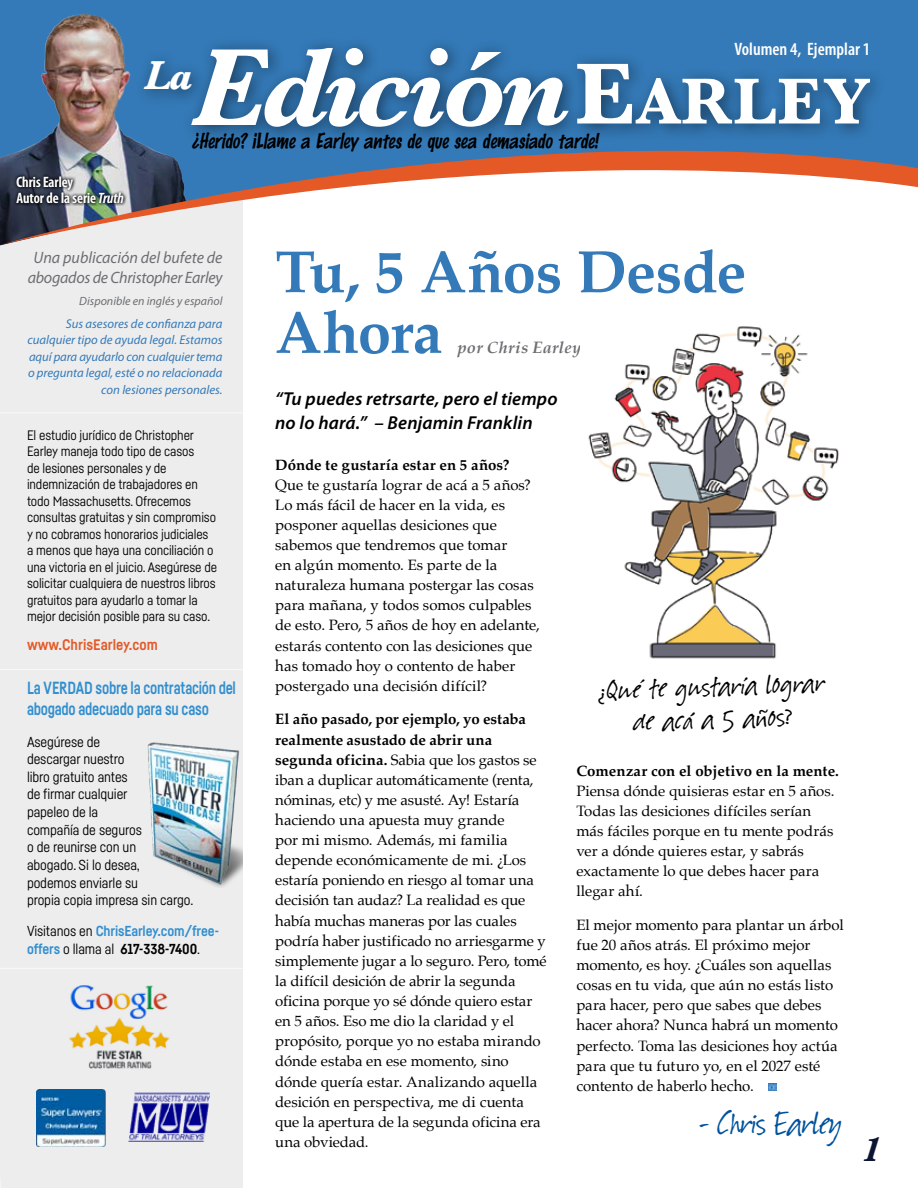
<style>
.page{position:relative;width:918px;height:1188px;background:#fff}
.page>*{position:absolute;margin:0;border:0;box-sizing:border-box;transform-origin:0 0}
.t1{font:italic 700 114px "Baskerville";letter-spacing:-.045em;color:#fff}
.t2{font:700 60px/60.6px "Palatino";letter-spacing:-.015em;color:#347ab8}
.t3{font:italic 700 42px "Baskerville";color:#fff}
.t4{font:39px "Suomi Hand Script";letter-spacing:-.005em;color:#00529c}
.t5{font:italic 700 35.25px "Baskerville";color:#0b1432}
.t6{font:33px/32.4px "Suomi Hand Script";color:#000;text-align:center}
.t7{font:italic 20.55px "DS Marker Felt";color:#000;scale:.93 1}
.t8{font:italic 600 18.75px/24.6px "Myriad Pro";letter-spacing:.01em;color:#000}
.t9{font:600 condensed 18px "Myriad Pro";color:#fff}
.t10{font:700 17.4px/21px "Fabrikat";letter-spacing:-.02em;color:#328fce;scale:.86 1}
.t11{font:italic 16.5px/19.8px "Myriad Pro";letter-spacing:-.015em;color:#6d6e71;text-align:center}
.t12{font:italic 700 16.5px "Palatino";letter-spacing:.015em;color:#6d6e71}
.t13{font:15px/20.1px "Palatino";color:#000}
.t14{font:700 15px "Palatino";letter-spacing:.005em;color:#000}
.t15{font:600 condensed 15px/16.5px "Myriad Pro";color:#fff}
.t16{font:700 15px "Fabrikat";color:#e45926}
.t17{font:14.25px/17.7px "Fabrikat";letter-spacing:-.01em;color:#000}
.t18{font:700 14.25px/17.7px "Fabrikat";letter-spacing:-.01em;color:#328fce}
.t19{font:13.5px/16.5px "Fabrikat";letter-spacing:-.01em;color:#000}
.t20{font:italic 12.75px/16.5px "Myriad Pro";color:#347ab8;text-align:right}
.t21{font:italic 12px "Myriad Pro";color:#6d6e71}
.s1{font-style:normal;font-size:90px}
.s2{font-style:normal;font-size:67.5px}
.s3{font-style:italic}
.s4{font-weight:400;color:#000}
.s5{color:#000}
.s6{font-weight:700}
</style>
<div class="page">
<div style="left:0;top:245px;width:243px;height:943px;background:#ededee"></div>
<div style="left:0;top:0;width:918px;height:93px;background:#347ab8"></div>
<hr style="left:0;top:412px;width:246px;height:1px;background:#fff">
<hr style="left:0;top:968px;width:245px;height:1px;background:#fff">
<hr style="left:0;top:669px;width:245px;height:1px;background:#fff">
<img style="left:0;top:13px;width:203px;height:80px">
<svg style="left:0;top:93px;width:918px;height:152px"></svg>
<img style="left:39px;top:961px;width:163px;height:131px">
<img style="left:128px;top:1093px;width:81px;height:48px">
<img style="left:36px;top:1089px;width:70px;height:58px">
<img style="left:13px;top:174px;width:114px;height:32px">
<div style="left:134px;top:36px;width:753px;height:109px;background:#000;opacity:.5"></div>
<img style="left:0;top:594px;width:1px;height:594px">
<img style="left:142px;top:739px;width:101px;height:149px">
<svg style="left:769px;top:1084px;width:7px;height:7px"></svg>
<img style="left:588px;top:326px;width:251px;height:333px">
<p class="t9" style="left:735px;top:39px;width:137px">Volumen 4, Ejemplar 1</p>
<h1 class="t1" style="left:191px;top:9px;width:681px">Edición<span class="s1">E</span><span class="s2">ARLEY</span></h1>
<h3 class="t3" style="left:144px;top:46px;width:50px">La</h3>
<p class="t15" style="left:17px;top:174px;width:109px">Chris Earley<br>Autor de la serie <span class="s3">Truth</span></p>
<h3 class="t7" style="left:192px;top:128px;width:443px">¿Herido? ¡Llame a Earley antes de que sea demasiado tarde!</h3>
<p class="t11" style="left:28px;top:247px;width:196px">Una publicación del bufete de abogados de Christopher Earley</p>
<p class="t21" style="left:79px;top:294px;width:145px">Disponible en inglés y español</p>
<p class="t20" style="left:27px;top:315px;width:197px">Sus asesores de confianza para cualquier tipo de ayuda legal. Estamos aquí para ayudarlo con cualquier tema o pregunta legal, esté o no relacionada con lesiones personales.</p>
<p class="t19" style="left:27px;top:426px;width:192px">El estudio jurídico de Christopher Earley maneja todo tipo de casos<br>de lesiones personales y de indemnización de trabajadores en todo Massachusetts. Ofrecemos consultas gratuitas y sin compromiso y no cobramos honorarios judiciales a menos que haya una conciliación o una victoria en el juicio. Asegúrese de solicitar cualquiera de nuestros libros gratuitos para ayudarlo a tomar la mejor decisión posible para su caso.</p>
<p class="t16" style="left:27px;top:636px;width:132px">www.ChrisEarley.com</p>
<p class="t10" style="left:27px;top:677px;width:245px">La VERDAD sobre la contratación del abogado adecuado para su caso</p>
<p class="t17" style="left:27px;top:732px;width:168px">Asegúrese de<br>descargar nuestro<br>libro gratuito antes<br>de firmar cualquier<br>papeleo de la<br>compañía de seguros<br>o de reunirse con un<br>abogado. Si lo desea,<br>podemos enviarle su<br>propia copia impresa sin cargo.</p>
<p class="t18" style="left:27px;top:922px;width:194px"><span class="s4">Visitanos en</span> ChrisEarley.com/free&shy;offers <span class="s4">o llama al</span> <span class="s5">617-338-7400</span><span class="s4">.</span></p>
<h2 class="t2" style="left:275px;top:240px;width:472px">Tu, 5 Años Desde<br>Ahora</h2>
<p class="t12" style="left:458px;top:334px;width:125px">por Chris Earley</p>
<p class="t8" style="left:275px;top:386px;width:284px">“Tu puedes retrsarte, pero el tiempo no lo hará.” – Benjamin Franklin</p>
<p class="t14" style="left:275px;top:452px;width:236px">Dónde te gustaría estar en 5 años?</p>
<p class="t13" style="left:275px;top:474px;width:266px">Que te gustaría lograr de acá a 5 años?<br>Lo más fácil de hacer en la vida, es posponer aquellas desiciones que sabemos que tendremos que tomar<br>en algún momento. Es parte de la naturaleza humana postergar las cosas para mañana, y todos somos culpables de esto. Pero, 5 años de hoy en adelante, estarás contento con las desiciones que has tomado hoy o contento de haber postergado una decisión difícil?</p>
<p class="t13" style="left:275px;top:709px;width:273px"><span class="s6">El año pasado, por ejemplo, yo estaba realmente asustado de abrir una segunda oficina.</span> Sabia que los gastos se iban a duplicar automáticamente (renta, nóminas, etc) y me asusté. Ay! Estaría haciendo una apuesta muy grande<br>por mi mismo. Además, mi familia depende económicamente de mi. ¿Los estaría poniendo en riesgo al tomar una decisión tan audaz? La realidad es que había muchas maneras por las cuales podría haber justificado no arriesgarme y simplemente jugar a lo seguro. Pero, tomé la difícil desición de abrir la segunda oficina porque yo sé dónde quiero estar en 5 años. Eso me dio la claridad y el propósito, porque yo no estaba mirando dónde estaba en ese momento, sino dónde quería estar. Analizando aquella desición en perspectiva, me di cuenta que la apertura de la segunda oficina era una obviedad.</p>
<h3 class="t6" style="left:598px;top:677px;width:227px;rotate:-2deg">¿Qué te gustaría lograr de acá a 5 años?</h3>
<p class="t14" style="left:576px;top:758px;width:264px">Comenzar con el objetivo en la mente.</p>
<p class="t13" style="left:576px;top:780px;width:260px">Piensa dónde quisieras estar en 5 años.<br>Todas las desiciones difíciles serían más fáciles porque en tu mente podrás ver a dónde quieres estar, y sabrás exactamente lo que debes hacer para llegar ahí.</p>
<p class="t13" style="left:576px;top:915px;width:269px">El mejor momento para plantar un árbol fue 20 años atrás. El próximo mejor momento, es hoy. ¿Cuáles son aquellas cosas en tu vida, que aún no estás listo para hacer, pero que sabes que debes hacer ahora? Nunca habrá un momento perfecto. Toma las desiciones hoy actúa para que tu futuro yo, en el 2027 esté contento de haberlo hecho.</p>
<h3 class="t4" style="left:698px;top:1104px;width:145px">- Chris Earley</h3>
<h3 class="t5" style="left:862px;top:1125px;width:20px">1</h3>
</div>
